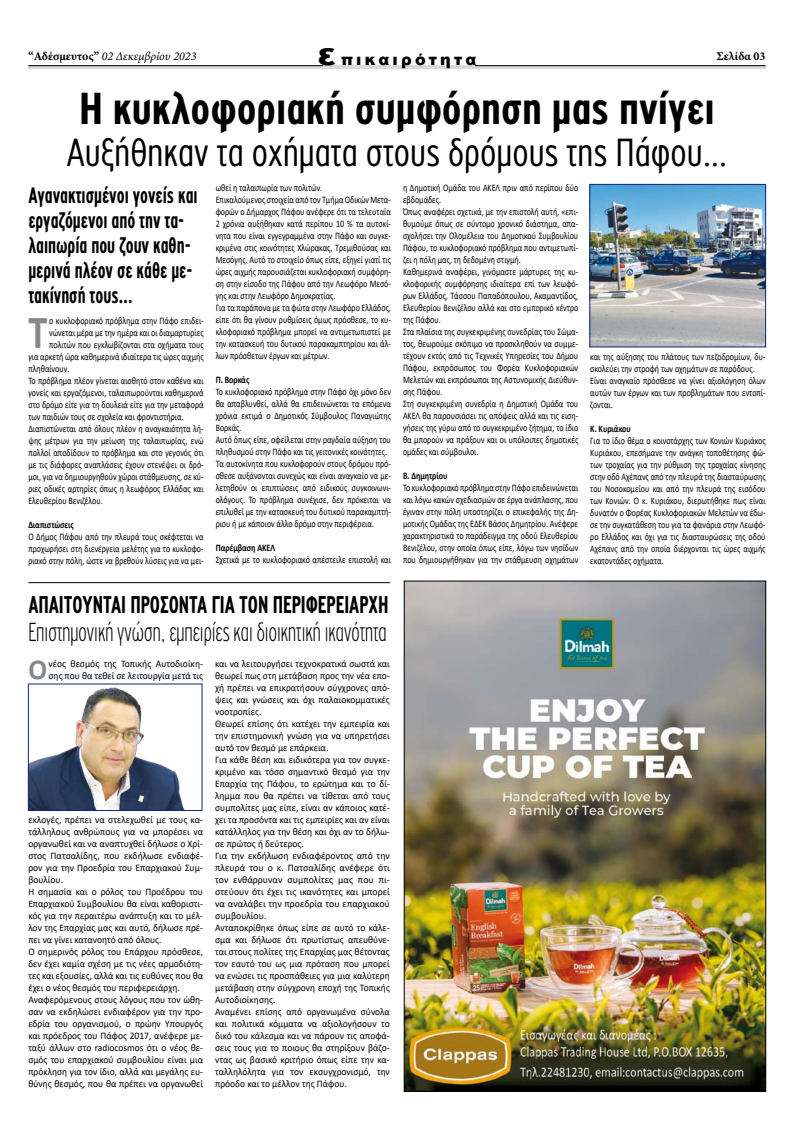
<style>
.page{position:relative;width:794px;height:1134px;background:#fff}
.page>*{position:absolute;margin:0;border:0;box-sizing:border-box;transform-origin:0 0}
.t1{font:700 48px "PF Highway Gothic X Cond";color:#000}
.t2{font:700 47.8px "Calibri";color:#87888a;scale:.8 1}
.t3{font:300 42px "PF Highway Gothic X Cond";color:#000}
.t4{font:700 28.9px "Calibri";color:#87888a;scale:.96 1}
.t5{font:100 28px "PF Highway Gothic X Cond";color:#000;scale:.8 1}
.t6{font:700 26px "PF Highway Gothic X Cond";color:#000;scale:.81 1}
.t7{font:700 24px/25px "PF Highway Gothic X Cond";color:#000;scale:.8 1}
.t8{font:900 16px "Arial";letter-spacing:.2em;color:#000}
.t9{font:italic 12px "Minion Pro";color:#000}
.t10{font:700 12px "Minion Pro";color:#000}
.t11{font:10px/12px "Calibri";color:#000;scale:.8 1}
.t12{font:10px/12px "Calibri";color:#000;scale:.95 1}
.t13{font:10px/12px "Calibri";color:#000;scale:.96 1}
.t14{font:700 10px "Calibri";color:#000;scale:.8 1}
.s1{font-weight:700;font-style:normal}
.s2{font-size:32px}
</style>
<div class="page">
<svg style="left:28px;top:65px;width:737px;height:4px;fill:#d9dadb"></svg>
<hr style="left:28px;top:65px;width:295px;height:1px;background:#000">
<hr style="left:475px;top:65px;width:290px;height:1px;background:#000">
<img style="left:406px;top:583px;width:358px;height:506px">
<img style="left:591px;top:186px;width:172px;height:159px">
<div style="left:589px;top:184px;width:176px;height:163px;border:1px solid #132579"></div>
<img style="left:30px;top:687px;width:155px;height:122px">
<div style="left:28px;top:684px;width:174px;height:127px;border:1px solid #132579"></div>
<hr style="left:28px;top:582px;width:362px;height:1px;background:#000">
<p class="t9" style="left:28px;top:48px;width:169px"><span class="s1">“Αδέσμευτος”</span> 02 Δεκεμβρίου 2023</p>
<h3 class="t8" style="left:318px;top:48px;width:160px"><span class="s2">ε</span> πικαιρότητα</h3>
<p class="t10" style="left:716px;top:48px;width:51px">Σελίδα 03</p>
<h1 class="t1" style="left:79px;top:84px;width:637px">Η κυκλοφοριακή συμφόρηση μας πνίγει</h1>
<h3 class="t3" style="left:66px;top:131px;width:662px">Αυξήθηκαν τα οχήματα στους δρόμους της Πάφου…</h3>
<h3 class="t7" style="left:28px;top:183px;width:213px">Αγανακτισμένοι γονείς και εργαζόμενοι από την τα&shy;λαιπωρία που ζουν καθη&shy;μερινά πλέον σε κάθε με&shy;τακίνησή τους…</h3>
<p class="t11" style="left:216px;top:182px;width:221px">ωθεί η ταλαιπωρία των πολιτών.<br>Επικαλούμενος στοιχεία από τον Τμήμα Οδικών Μετα&shy;φορών ο Δήμαρχος Πάφου ανέφερε ότι τα τελευταία 2 χρόνια αυξήθηκαν κατά περίπου 10 % τα αυτοκί&shy;νητα που είναι εγγεγραμμένα στην Πάφο και συγκε&shy;κριμένα στις κοινότητες Χλώρακας, Τρεμιθούσας και Μεσόγης. Αυτό το στοιχείο όπως είπε, εξηγεί γιατί τις ώρες αιχμής παρουσιάζεται κυκλοφοριακή συμφόρη&shy;ση στην είσοδο της Πάφου από την Λεωφόρο Μεσό&shy;γης και στην Λεωφόρο Δημοκρατίας.<br>Για τα παράπονα με τα φώτα στην Λεωφόρο Ελλάδος, είπε ότι θα γίνουν ρυθμίσεις όμως πρόσθεσε, το κυ&shy;κλοφοριακό πρόβλημα μπορεί να αντιμετωπιστεί με την κατασκευή του δυτικού παρακαμπτηρίου και άλ&shy;λων πρόσθετων έργων και μέτρων.</p>
<p class="t14" style="left:216px;top:373px;width:44px">Π. Βορκάς</p>
<p class="t11" style="left:216px;top:386px;width:221px">Το κυκλοφοριακό πρόβλημα στην Πάφο όχι μόνο δεν θα απαβλυνθεί, αλλά θα επιδεινώνεται τα επόμενα χρόνια εκτιμά ο Δημοτικός Σύμβουλος Παναγιώτης Βορκάς.<br>Αυτό όπως είπε, οφείλεται στην ραγδαία αύξηση του πληθυσμού στην Πάφο και τις γειτονικές κοινότητες.<br>Τα αυτοκίνητα που κυκλοφορούν στους δρόμου πρό&shy;σθεσε αυξάνονται συνεχώς και είναι αναγκαίο να με&shy;λετηθούν οι επιπτώσεις από ειδικούς συγκοινωνι&shy;ολόγους. Το πρόβλημα συνέχισε, δεν πρόκειται να επιλυθεί με την κατασκευή του δυτικού παρακαμπτή&shy;ριου ή με κάποιον άλλο δρόμο στην περιφέρεια.</p>
<p class="t14" style="left:216px;top:541px;width:76px">Παρέμβαση ΑΚΕΛ</p>
<p class="t11" style="left:216px;top:554px;width:221px">Σχετικά με το κυκλοφοριακό απέστειλε επιστολή και</p>
<p class="t11" style="left:403px;top:182px;width:221px">η Δημοτική Ομάδα του ΑΚΕΛ πριν από περίπου δύο εβδομάδες.<br>Όπως αναφέρει σχετικά, με την επιστολή αυτή, «επι&shy;θυμούμε όπως σε σύντομο χρονικό διάστημα, απα&shy;σχολήσει την Ολομέλεια του Δημοτικού Συμβουλίου Πάφου, το κυκλοφοριακό πρόβλημα που αντιμετωπί&shy;ζει η πόλη μας, τη δεδομένη στιγμή.<br>Καθημερινά αναφέρει, γινόμαστε μάρτυρες της κυ&shy;κλοφορικής συμφόρησης ιδιαίτερα επί των λεωφό&shy;ρων Ελλάδος, Τάσσου Παπαδόπουλου, Ακαμαντίδος, Ελευθερίου Βενιζέλου αλλά και στο εμπορικό κέντρο της Πάφου.<br>Στα πλαίσια της συγκεκριμένης συνεδρίας του Σώμα&shy;τος, θεωρούμε σκόπιμο να προσκληθούν να συμμε&shy;τέχουν εκτός από τις Τεχνικές Υπηρεσίες του Δήμου Πάφου, εκπρόσωπος του Φορέα Κυκλοφοριακών Μελετών και εκπρόσωποι της Αστυνομικής Διεύθυν&shy;σης Πάφου.<br>Στη συγκεκριμένη συνεδρία η Δημοτική Ομάδα του ΑΚΕΛ θα παρουσιάσει τις απόψεις αλλά και τις ειση&shy;γήσεις της γύρω από το συγκεκριμένο ζήτημα, το ίδιο θα μπορούν να πράξουν και οι υπόλοιπες δημοτικές ομάδες και σύμβουλοι.</p>
<p class="t14" style="left:403px;top:469px;width:57px">Β. Δημητρίου</p>
<p class="t11" style="left:403px;top:482px;width:221px;text-align:justify">Το κυκλοφοριακό πρόβλημα στην Πάφο επιδεινώνεται και λόγω κακών σχεδιασμών σε έργα ανάπλασης, που έγιναν στην πόλη υποστηρίζει ο επικεφαλής της Δη&shy;μοτικής Ομάδας της ΕΔΕΚ Βάσος Δημητρίου. Ανέφερε χαρακτηριστικά το παράδειγμα της οδού Ελευθερίου Βενιζέλου, στην οποία όπως είπε, λόγω των νησίδων που δημιουργήθηκαν για την στάθμευση οχημάτων</p>
<h2 class="t2" style="left:28px;top:298px;width:25px">Τ</h2>
<p class="t11" style="left:49px;top:314px;width:194px">ο κυκλοφοριακό πρόβλημα στην Πάφο επιδει-</p>
<p class="t11" style="left:49px;top:326px;width:194px">νώνεται μέρα με την ημέρα και οι διαμαρτυρίες</p>
<p class="t11" style="left:49px;top:338px;width:194px">πολιτών που εγκλωβίζονται στα οχήματα τους</p>
<p class="t11" style="left:28px;top:350px;width:221px">για αρκετή ώρα καθημερινά ιδιαίτερα τις ώρες αιχμής</p>
<p class="t11" style="left:28px;top:362px;width:53px">πληθαίνουν.</p>
<p class="t11" style="left:28px;top:374px;width:221px">Το πρόβλημα πλέον γίνεται αισθητό στον καθένα και</p>
<p class="t11" style="left:28px;top:386px;width:221px">γονείς και εργαζόμενοι, ταλαιπωρούνται καθημερινά</p>
<p class="t11" style="left:28px;top:398px;width:221px">στο δρόμο είτε για τη δουλειά είτε για την μεταφορά</p>
<p class="t11" style="left:28px;top:410px;width:196px">των παιδιών τους σε σχολεία και φροντιστήρια.</p>
<p class="t11" style="left:28px;top:422px;width:221px">Διαπιστώνεται από όλους πλέον η αναγκαιότητα λή-</p>
<p class="t11" style="left:28px;top:434px;width:221px">ψης μέτρων για την μείωση της ταλαιπωρίας, ενώ</p>
<p class="t11" style="left:28px;top:446px;width:221px">πολλοί αποδίδουν το πρόβλημα και στο γεγονός ότι</p>
<p class="t11" style="left:28px;top:458px;width:221px">με τις διάφορες αναπλάσεις έχουν στενέψει οι δρό-</p>
<p class="t11" style="left:28px;top:470px;width:221px">μοι, για να δημιουργηθούν χώροι στάθμευσης, σε κύ-</p>
<p class="t11" style="left:28px;top:482px;width:221px">ριες οδικές αρτηρίες όπως η λεωφόρος Ελλάδας και</p>
<p class="t11" style="left:28px;top:494px;width:95px">Ελευθερίου Βενιζέλου.</p>
<p class="t14" style="left:28px;top:517px;width:58px">Διαπιστώσεις</p>
<p class="t11" style="left:28px;top:530px;width:221px;text-align:justify">Ο Δήμος Πάφου από την πλευρά τους σκέφτεται να προχωρήσει στη διενέργεια μελέτης για το κυκλοφο&shy;ριακό στην πόλη, ώστε να βρεθούν λύσεις για να μει-</p>
<p class="t11" style="left:590px;top:351px;width:221px">και της αύξησης του πλάτους των πεζοδρομίων, δυ&shy;σκολεύει την στροφή των οχημάτων σε παρόδους.<br>Είναι αναγκαίο πρόσθεσε να γίνει αξιολόγηση όλων αυτών των έργων και των προβλημάτων που εντοπί&shy;ζονται.</p>
<p class="t14" style="left:590px;top:422px;width:52px">Κ. Κυριάκου</p>
<p class="t11" style="left:590px;top:435px;width:221px;text-align:justify">Για το ίδιο θέμα ο κοινοτάρχης των Κονιών Κυριάκος Κυριάκου, επεσήμανε την ανάγκη τοποθέτησης φώ&shy;των τροχαίας για την ρύθμιση της τροχαίας κίνησης στην οδό Αχέπανς από την πλευρά της διασταύρωσης του Νοσοκομείου και από την πλευρά της εισόδου των Κονιών. Ο κ. Κυριάκου, διερωτήθηκε πως είναι δυνατόν ο Φορέας Κυκλοφοριακών Μελετών να έδω&shy;σε την συγκατάθεση του για τα φανάρια στην Λεωφό&shy;ρο Ελλάδος και όχι για τις διασταυρώσεις της οδού Αχέπανς από την οποία διέρχονται τις ώρες αιχμής εκατοντάδες οχήματα.</p>
<h3 class="t6" style="left:28px;top:592px;width:443px">Απαιτούνται προσόντα για τον Περιφερειάρχη</h3>
<h3 class="t5" style="left:28px;top:618px;width:449px">Επιστημονική γνώση, εμπειρίες και διοικητική ικανότητα</h3>
<h3 class="t4" style="left:28px;top:649px;width:21px">Ο</h3>
<p class="t13" style="left:48px;top:657px;width:162px">νέος θεσμός της Τοπικής Αυτοδιοίκη&shy;σης που θα τεθεί σε λειτουργία μετά τις</p>
<p class="t13" style="left:28px;top:813px;width:184px">εκλογές, πρέπει να στελεχωθεί με τους κα&shy;τάλληλους ανθρώπους για να μπορέσει να οργανωθεί και να αναπτυχθεί δήλωσε ο Χρί&shy;στος Πατσαλίδης, που εκδήλωσε ενδιαφέ&shy;ρον για την Προεδρία του Επαρχιακού Συμ&shy;βουλίου.<br>Η σημασία και ο ρόλος του Προέδρου του Επαρχιακού Συμβουλίου θα είναι καθοριστι&shy;κός για την περαιτέρω ανάπτυξη και το μέλ&shy;λον της Επαρχίας μας και αυτό, δήλωσε πρέ&shy;πει να γίνει κατανοητό από όλους.<br>Ο σημερινός ρόλος του Επάρχου πρόσθεσε, δεν έχει καμία σχέση με τις νέες αρμοδιότη&shy;τες και εξουσίες, αλλά και τις ευθύνες που θα έχει ο νέος θεσμός του περιφερειάρχη.<br>Αναφερόμενους στους λόγους που τον ώθη&shy;σαν να εκδηλώσει ενδιαφέρον για την προ&shy;εδρία του οργανισμού, ο πρώην Υπουργός και πρόεδρος του Πάφος 2017, ανέφερε με&shy;ταξύ άλλων στο radiocosmos ότι ο νέος θε&shy;σμός του επαρχιακού συμβουλίου είναι μια πρόκληση για τον ίδιο, αλλά και μεγάλης ευ&shy;θύνης θεσμός, που θα πρέπει να οργανωθεί</p>
<p class="t12" style="left:215px;top:657px;width:185px">και να λειτουργήσει τεχνοκρατικά σωστά και θεωρεί πως στη μετάβαση προς την νέα επο&shy;χή πρέπει να επικρατήσουν σύγχρονες από&shy;ψεις και γνώσεις και όχι παλαιοκομματικές νοοτροπίες.<br>Θεωρεί επίσης ότι κατέχει την εμπειρία και την επιστημονική γνώση για να υπηρετήσει αυτό τον θεσμό με επάρκεια.<br>Για κάθε θέση και ειδικότερα για τον συγκε&shy;κριμένο και τόσο σημαντικό θεσμό για την Επαρχία της Πάφου, το ερώτημα και το δί&shy;λημμα που θα πρέπει να τίθεται από τους συμπολίτες μας είπε, είναι αν κάποιος κατέ&shy;χει τα προσόντα και τις εμπειρίες και αν είναι κατάλληλος για την θέση και όχι αν το δήλω&shy;σε πρώτος ή δεύτερος.<br>Για την εκδήλωση ενδιαφέροντος από την πλευρά του ο κ. Πατσαλίδης ανέφερε ότι τον ενθάρρυναν συμπολίτες μας που πι&shy;στεύουν ότι έχει τις ικανότητες και μπορεί να αναλάβει την προεδρία του επαρχιακού συμβουλίου.<br>Ανταποκρίθηκε όπως είπε σε αυτό το κάλε&shy;σμα και δήλωσε ότι πρωτίστως απευθύνε&shy;ται στους πολίτες της Επαρχίας μας θέτοντας τον εαυτό του ως μια πρόταση που μπορεί να ενώσει τις προσπάθειες για μια καλύτερη μετάβαση στην σύγχρονη εποχή της Τοπικής Αυτοδιοίκησης.<br>Αναμένει επίσης από οργανωμένα σύνολα και πολιτικά κόμματα να αξιολογήσουν το δικό του κάλεσμα και να πάρουν τις αποφά&shy;σεις τους για το ποιους θα στηρίξουν βάζο&shy;ντας ως βασικό κριτήριο όπως είπε την κα&shy;ταλληλόλητα για τον εκσυγχρονισμό, την πρόοδο και το μέλλον της Πάφου.</p>
</div>
